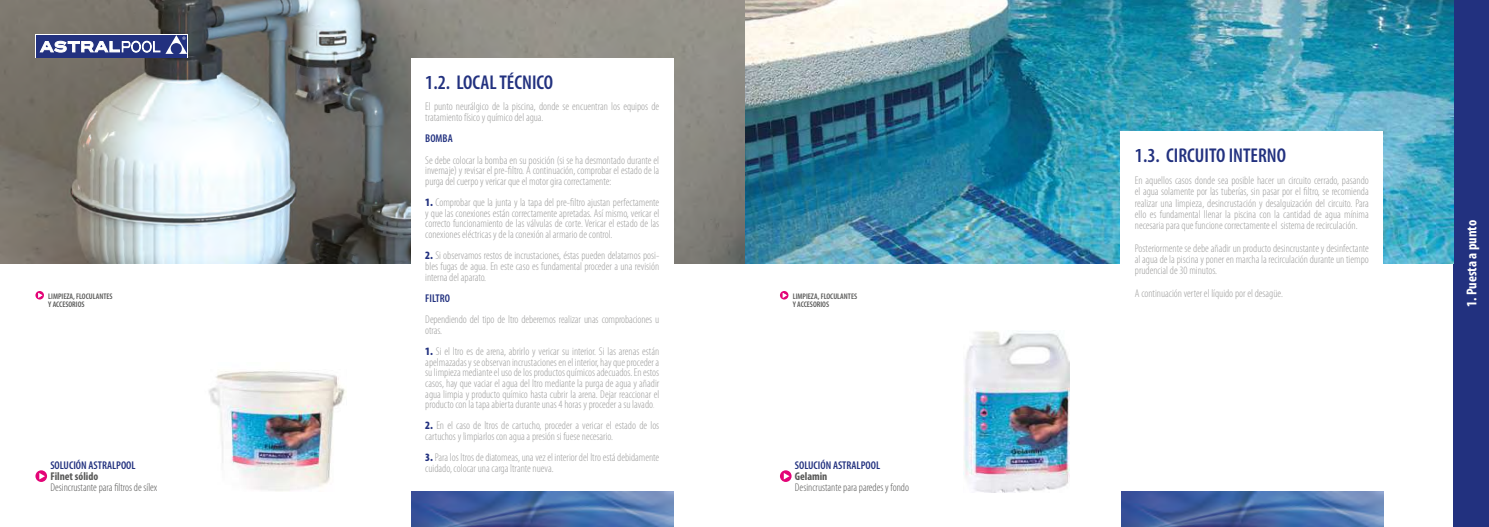
<style>
.page{position:relative;width:1489px;height:527px;background:#fff}
.page>*{position:absolute;margin:0;border:0;box-sizing:border-box;transform-origin:0 0}
.t1{font:600 condensed 20px "Myriad Pro";color:#22317f}
.t2{font:700 condensed 14.38px "Myriad Pro";color:#fff}
.t3{font:300 condensed 11.25px/10.6px "Myriad Pro";color:#9d9d9c;text-align:justify}
.t4{font:300 condensed 11.25px "Myriad Pro";color:#575756}
.t5{font:600 condensed 11.25px "Myriad Pro";color:#22317f}
.t6{font:700 condensed 11.25px "Myriad Pro";color:#575756}
.t7{font:600 condensed 8.12px/8.8px "Myriad Pro";color:#575756}
.s1{font-weight:900;color:#22317f}
.s2{color:#d0d0d0}
</style>
<div class="page">
<div style="left:1453px;top:0;width:35px;height:526px;background:#22317f"></div>
<img style="left:411px;top:491px;width:262px;height:35px">
<img style="left:1121px;top:491px;width:262px;height:35px">
<img style="left:0;top:0;width:1453px;height:263px">
<div style="left:1120px;top:131px;width:262px;height:349px;background:#fff"></div>
<div style="left:411px;top:58px;width:262px;height:422px;background:#fff"></div>
<div style="left:36px;top:35px;width:129px;height:23px;background:#22317f"></div>
<div style="left:165px;top:35px;width:22px;height:23px;background:#22317f"></div>
<svg style="left:40px;top:35px;width:147px;height:19px"></svg>
<svg style="left:780px;top:291px;width:8px;height:8px"></svg>
<svg style="left:780px;top:470px;width:11px;height:11px"></svg>
<img style="left:963px;top:330px;width:106px;height:162px">
<svg style="left:35px;top:291px;width:9px;height:8px"></svg>
<svg style="left:35px;top:470px;width:12px;height:11px"></svg>
<img style="left:209px;top:371px;width:137px;height:120px">
<p class="t7" style="left:48px;top:291px;width:66px">LIMPIEZA, FLOCULANTES<br>Y ACCESORIOS</p>
<p class="t5" style="left:50px;top:458px;width:87px">SOLUCIÓN ASTRALPOOL</p>
<p class="t6" style="left:50px;top:469px;width:49px">Filnet sólido</p>
<p class="t4" style="left:50px;top:480px;width:108px">Desincrustante para filtros de sílex</p>
<h1 class="t1" style="left:425px;top:70px;width:129px">1.2. LOCAL TÉCNICO</h1>
<p class="t3" style="left:425px;top:101px;width:235px">El punto neurálgico de la piscina, donde se encuentran los equipos de tratamiento físico y químico del agua.</p>
<p class="t5" style="left:425px;top:131px;width:29px">BOMBA</p>
<p class="t3" style="left:425px;top:154px;width:235px">Se debe colocar la bomba en su posición (si se ha desmontado durante el invernaje) y revisar el pre-filtro. A continuación, comprobar el estado de la purga del cuerpo y vericar que el motor gira correctamente:</p>
<p class="t3" style="left:425px;top:197px;width:235px"><span class="s1">1.</span> Comprobar que la junta y la tapa del pre-filtro ajustan perfectamente y que las conexiones están correctamente apretadas. Así mismo, vericar el correcto funcionamiento de las válvulas de corte. Vericar el estado de las conexiones eléctricas y de la conexión al armario de control.</p>
<p class="t3" style="left:425px;top:250px;width:235px"><span class="s1">2.</span> Si observamos restos de incrustaciones, éstas pueden delatarnos posi&shy;bles fugas de agua. En este caso es fundamental proceder a una revisión interna del aparato.</p>
<p class="t5" style="left:425px;top:291px;width:26px">FILTRO</p>
<p class="t3" style="left:425px;top:314px;width:235px">Dependiendo del tipo de ltro deberemos realizar unas comprobaciones u otras.</p>
<p class="t3" style="left:425px;top:345px;width:235px"><span class="s1">1.</span> Si el ltro es de arena, abrirlo y vericar su interior. Si las arenas están apelmazadas y se observan incrustaciones en el interior, hay que proceder a su limpieza mediante el uso de los productos químicos adecuados. En estos casos, hay que vaciar el agua del ltro mediante la purga de agua y añadir agua limpia y producto químico hasta cubrir la arena. Dejar reaccionar el producto con la tapa abierta durante unas 4 horas y proceder a su lavado<span class="s2">.</span></p>
<p class="t3" style="left:425px;top:420px;width:235px"><span class="s1">2.</span> En el caso de ltros de cartucho, proceder a vericar el estado de los cartuchos y limpiarlos con agua a presión si fuese necesario.</p>
<p class="t3" style="left:425px;top:452px;width:235px"><span class="s1">3.</span> Para los ltros de diatomeas, una vez el interior del ltro está debidamente cuidado, colocar una carga ltrante nueva.</p>
<p class="t7" style="left:792px;top:291px;width:66px">LIMPIEZA, FLOCULANTES<br>Y ACCESORIOS</p>
<p class="t5" style="left:794px;top:458px;width:87px">SOLUCIÓN ASTRALPOOL</p>
<p class="t6" style="left:794px;top:469px;width:34px">Gelamin</p>
<p class="t4" style="left:794px;top:480px;width:116px">Desincrustante para paredes y fondo</p>
<h1 class="t1" style="left:1134px;top:142px;width:153px">1.3. CIRCUITO INTERNO</h1>
<p class="t3" style="left:1134px;top:174px;width:235px;line-height:11.2px">En aquellos casos donde sea posible hacer un circuito cerrado, pasando el agua solamente por las tuberías, sin pasar por el filtro, se recomienda realizar una limpieza, desincrustación y desalguización del circuito. Para ello es fundamental llenar la piscina con la cantidad de agua mínima necesaria para que funcione correctamente el sistema de recirculación.</p>
<p class="t3" style="left:1134px;top:242px;width:235px;line-height:11.2px">Posteriormente se debe añadir un producto desincrustante y desinfectante al agua de la piscina y poner en marcha la recirculación durante un tiempo prudencial de 30 minutos.</p>
<p class="t3" style="left:1134px;top:287px;width:150px">A continuación verter el líquido por el desagüe.</p>
<p class="t2" style="left:1462px;top:307px;width:88px;rotate:-90deg">1. Puesta a punto</p>
</div>
